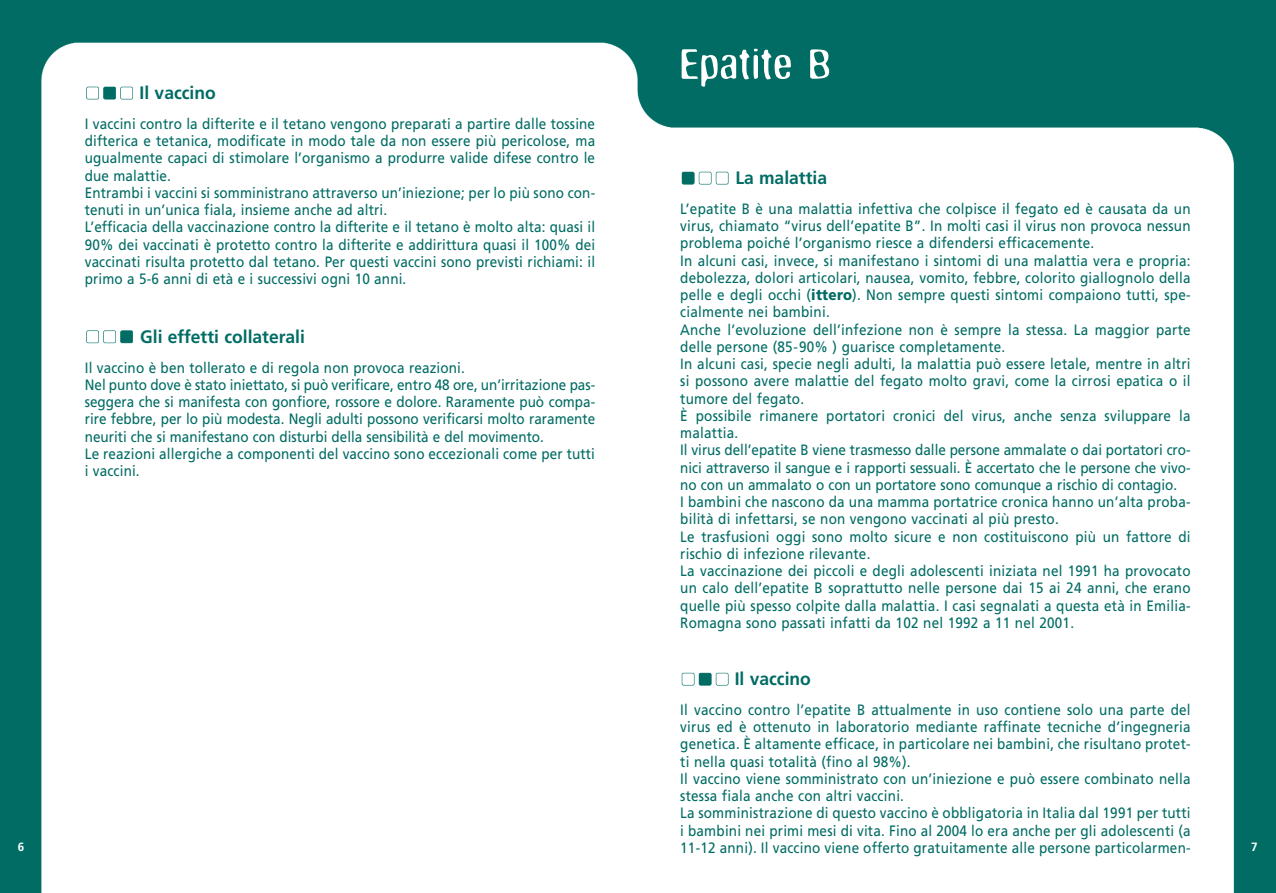
<style>
.page{position:relative;width:1276px;height:893px;background:#fff}
.page>*{position:absolute;margin:0;border:0;box-sizing:border-box;transform-origin:0 0}
.t1{font:45px "Broken Wing";letter-spacing:.02em;color:#fff;scale:1.2 1}
.t2{font:700 18px "Frutiger";color:#006c64}
.t3{font:15px/17.2px "Frutiger";letter-spacing:.015em;color:#006c64;scale:.9 1}
.t4{font:700 12px "Frutiger";color:#fff}
.s1{font-weight:900}
</style>
<div class="page">
<img style="left:0;top:0;width:1275px;height:893px">
<div style="left:682px;top:673px;width:12px;height:12px;border:1px solid #006c64;border-radius:2px"></div>
<div style="left:699px;top:673px;width:12px;height:12px;background:#006c64;border-radius:2px"></div>
<div style="left:699px;top:673px;width:12px;height:12px;border:1px solid #006c64;border-radius:2px"></div>
<div style="left:716px;top:673px;width:12px;height:12px;border:1px solid #006c64;border-radius:2px"></div>
<div style="left:682px;top:172px;width:12px;height:12px;background:#006c64;border-radius:2px"></div>
<div style="left:682px;top:172px;width:12px;height:12px;border:1px solid #006c64;border-radius:2px"></div>
<div style="left:699px;top:172px;width:12px;height:12px;border:1px solid #006c64;border-radius:2px"></div>
<div style="left:716px;top:172px;width:12px;height:12px;border:1px solid #006c64;border-radius:2px"></div>
<div style="left:86px;top:330px;width:13px;height:13px;border:1px solid #006c64;border-radius:2px"></div>
<div style="left:103px;top:330px;width:13px;height:13px;border:1px solid #006c64;border-radius:2px"></div>
<div style="left:121px;top:331px;width:12px;height:12px;background:#006c64;border-radius:2px"></div>
<div style="left:120px;top:330px;width:13px;height:13px;border:1px solid #006c64;border-radius:2px"></div>
<div style="left:86px;top:87px;width:13px;height:12px;border:1px solid #006c64;border-radius:2px"></div>
<div style="left:104px;top:87px;width:12px;height:12px;background:#006c64;border-radius:2px"></div>
<div style="left:103px;top:87px;width:13px;height:12px;border:1px solid #006c64;border-radius:2px"></div>
<div style="left:120px;top:87px;width:13px;height:12px;border:1px solid #006c64;border-radius:2px"></div>
<p class="t2" style="left:140px;top:85px;width:78px">Il vaccino</p>
<p class="t3" style="left:85px;top:116px;width:568px">I vaccini contro la difterite e il tetano vengono preparati a partire dalle tossine difterica e tetanica, modificate in modo tale da non essere più pericolose, ma ugualmente capaci di stimolare l’organismo a produrre valide difese contro le due malattie.<br>Entrambi i vaccini si somministrano attraverso un’iniezione; per lo più sono con&shy;tenuti in un’unica fiala, insieme anche ad altri.<br>L’efficacia della vaccinazione contro la difterite e il tetano è molto alta: quasi il 90% dei vaccinati è protetto contro la difterite e addirittura quasi il 100% dei vaccinati risulta protetto dal tetano. Per questi vaccini sono previsti richiami: il primo a 5-6 anni di età e i successivi ogni 10 anni.</p>
<p class="t2" style="left:140px;top:329px;width:166px">Gli effetti collaterali</p>
<p class="t3" style="left:85px;top:360px;width:568px">Il vaccino è ben tollerato e di regola non provoca reazioni.<br>Nel punto dove è stato iniettato, si può verificare, entro 48 ore, un’irritazione pas&shy;seggera che si manifesta con gonfiore, rossore e dolore. Raramente può compa&shy;rire febbre, per lo più modesta. Negli adulti possono verificarsi molto raramente neuriti che si manifestano con disturbi della sensibilità e del movimento.<br>Le reazioni allergiche a componenti del vaccino sono eccezionali come per tutti i vaccini.</p>
<h1 class="t1" style="left:680px;top:46px;width:127px">Epatite B</h1>
<p class="t2" style="left:735px;top:170px;width:93px">La malattia</p>
<p class="t3" style="left:680px;top:201px;width:568px">L’epatite B è una malattia infettiva che colpisce il fegato ed è causata da un virus, chiamato “virus dell’epatite B”. In molti casi il virus non provoca nessun problema poiché l’organismo riesce a difendersi efficacemente.<br>In alcuni casi, invece, si manifestano i sintomi di una malattia vera e propria: debolezza, dolori articolari, nausea, vomito, febbre, colorito giallognolo della pelle e degli occhi (<span class="s1">ittero</span>). Non sempre questi sintomi compaiono tutti, spe&shy;cialmente nei bambini.<br>Anche l’evoluzione dell’infezione non è sempre la stessa. La maggior parte delle persone (85-90% ) guarisce completamente.<br>In alcuni casi, specie negli adulti, la malattia può essere letale, mentre in altri si possono avere malattie del fegato molto gravi, come la cirrosi epatica o il tumore del fegato.<br>È possibile rimanere portatori cronici del virus, anche senza sviluppare la malattia.<br>Il virus dell’epatite B viene trasmesso dalle persone ammalate o dai portatori cro&shy;nici attraverso il sangue e i rapporti sessuali. È accertato che le persone che vivo&shy;no con un ammalato o con un portatore sono comunque a rischio di contagio.<br>I bambini che nascono da una mamma portatrice cronica hanno un’alta proba&shy;bilità di infettarsi, se non vengono vaccinati al più presto.<br>Le trasfusioni oggi sono molto sicure e non costituiscono più un fattore di rischio di infezione rilevante.<br>La vaccinazione dei piccoli e degli adolescenti iniziata nel 1991 ha provocato un calo dell’epatite B soprattutto nelle persone dai 15 ai 24 anni, che erano quelle più spesso colpite dalla malattia. I casi segnalati a questa età in Emilia-Romagna sono passati infatti da 102 nel 1992 a 11 nel 2001.</p>
<p class="t2" style="left:735px;top:671px;width:78px">Il vaccino</p>
<p class="t3" style="left:680px;top:702px;width:569px">Il vaccino contro l’epatite B attualmente in uso contiene solo una parte del virus ed è ottenuto in laboratorio mediante raffinate tecniche d’ingegneria genetica. È altamente efficace, in particolare nei bambini, che risultano protet&shy;ti nella quasi totalità (fino al 98%).<br>Il vaccino viene somministrato con un’iniezione e può essere combinato nella stessa fiala anche con altri vaccini.<br>La somministrazione di questo vaccino è obbligatoria in Italia dal 1991 per tutti i bambini nei primi mesi di vita. Fino al 2004 lo era anche per gli adolescenti (a 11-12 anni). Il vaccino viene offerto gratuitamente alle persone particolarmen-</p>
<p class="t4" style="left:18px;top:842px;width:8px">6</p>
<p class="t4" style="left:1251px;top:842px;width:8px">7</p>
</div>
